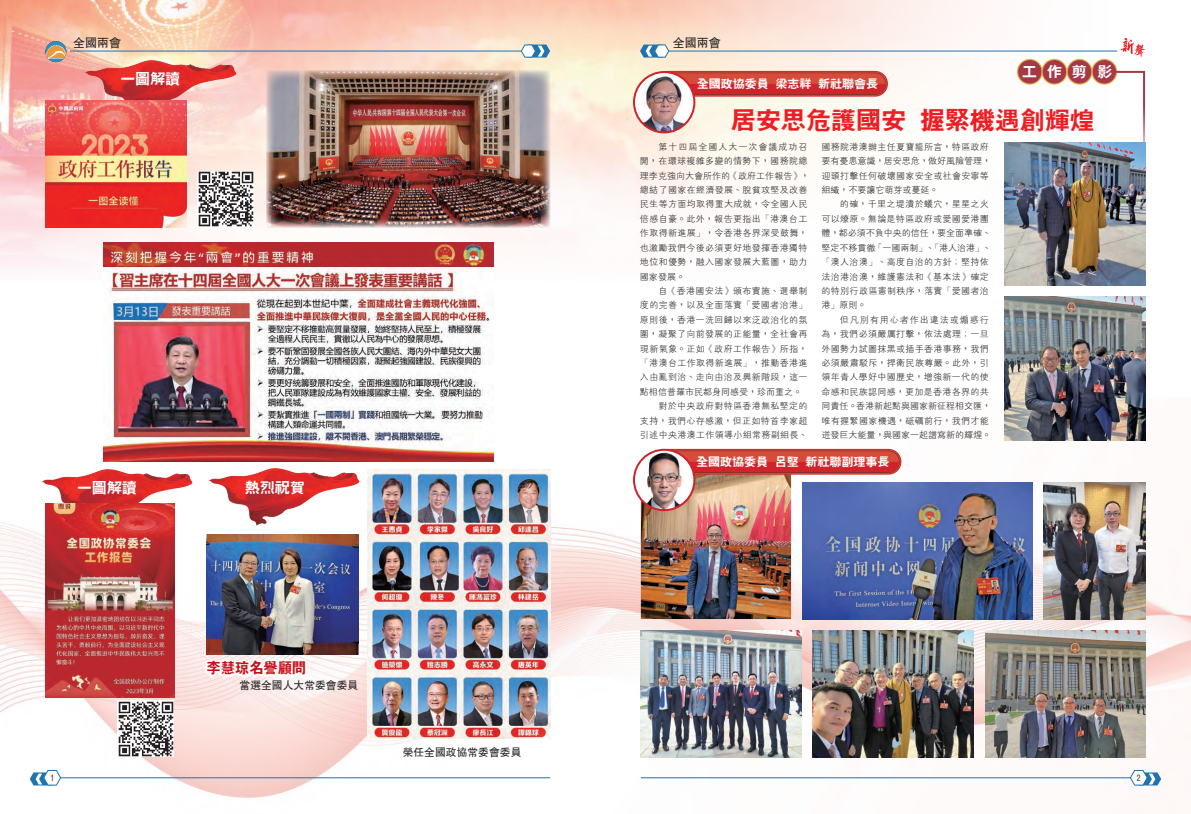
<style>
.page{position:relative;width:1191px;height:814px;background:#fff}
.page>*{position:absolute;margin:0;border:0;box-sizing:border-box;transform-origin:0 0}
.t1{font:25px "FZH4 B B51 0";color:#ee1d23}
.t2{font:15px "FZH4 B B51 0";color:#fff}
.t3{font:15px "FZH4 B B51 0";color:#c4121a;scale:.95 1}
.t4{font:12px "FZH4 B B51 0";color:#fff}
.t5{font:12px "FZHTB B51 0";color:#231f20}
.t6{font:10.8px "FZHTB B51 0";color:#231f20}
.t7{font:9px/14.4px "FZXH1 B B51 0";letter-spacing:.035em;color:#231f20}
.t8{font:9px "FZXH1 B B51 0";color:#231f20}
.t9{font:8.5px "FZPHB B51 0";color:#231f20;scale:.9 1}
</style>
<div class="page">
<img style="left:0;top:398px;width:1191px;height:400px">
<img style="left:0;top:0;width:1146px;height:281px">
<hr style="left:60px;top:777px;width:490px;height:1px;background:#2073ae">
<svg style="left:30px;top:769px;width:32px;height:16px"></svg>
<hr style="left:641px;top:777px;width:489px;height:1px;background:#2073ae">
<svg style="left:1129px;top:769px;width:32px;height:16px"></svg>
<hr style="left:646px;top:51px;width:471px;height:1px;background:#2073ae">
<svg style="left:640px;top:44px;width:29px;height:14px"></svg>
<svg style="left:1120px;top:38px;width:25px;height:19px"></svg>
<img style="left:202px;top:461px;width:162px;height:74px">
<hr style="left:70px;top:51px;width:452px;height:1px;background:#2073ae">
<svg style="left:520px;top:44px;width:30px;height:14px"></svg>
<img style="left:45px;top:41px;width:21px;height:21px;border-radius:10px">
<img style="left:267px;top:71px;width:283px;height:157px">
<img style="left:206px;top:534px;width:152px;height:120px">
<img style="left:117px;top:700px;width:57px;height:57px">
<img style="left:367px;top:470px;width:183px;height:268px">
<img style="left:641px;top:474px;width:150px;height:145px">
<img style="left:802px;top:482px;width:230px;height:137px">
<img style="left:1043px;top:482px;width:102px;height:137px">
<img style="left:641px;top:630px;width:160px;height:127px">
<img style="left:813px;top:630px;width:160px;height:127px">
<img style="left:985px;top:630px;width:160px;height:127px">
<svg style="left:656px;top:71px;width:232px;height:26px"></svg>
<svg style="left:656px;top:72px;width:231px;height:24px"></svg>
<svg style="left:657px;top:73px;width:229px;height:22px"></svg>
<div style="left:658px;top:73px;width:227px;height:21px;background:#d1232a;border-radius:10px"></div>
<svg style="left:694px;top:73px;width:191px;height:11px;background:#d44a39"></svg>
<svg style="left:656px;top:449px;width:245px;height:25px"></svg>
<svg style="left:657px;top:450px;width:242px;height:23px"></svg>
<div style="left:658px;top:451px;width:240px;height:21px;background:#d1232a;border-radius:10px"></div>
<svg style="left:692px;top:451px;width:206px;height:11px;background:#d44a39"></svg>
<img style="left:634px;top:72px;width:60px;height:60px">
<div style="left:633px;top:71px;width:62px;height:62px;border:2px solid #d1232a;border-radius:50%"></div>
<img style="left:635px;top:450px;width:57px;height:60px">
<div style="left:633px;top:449px;width:62px;height:62px;border:2px solid #d1232a;border-radius:50%"></div>
<img style="left:36px;top:461px;width:162px;height:74px">
<img style="left:79px;top:53px;width:162px;height:74px">
<div style="left:205px;top:659px;width:102px;height:17px;background:#fff"></div>
<svg style="left:1017px;top:59px;width:25px;height:26px"></svg>
<div style="left:1018px;top:60px;width:23px;height:23px;background:#a43a48;border-radius:50%"></div>
<svg style="left:1066px;top:59px;width:26px;height:26px"></svg>
<div style="left:1067px;top:60px;width:24px;height:23px;background:#a43a48;border-radius:50%"></div>
<svg style="left:1041px;top:59px;width:26px;height:26px"></svg>
<div style="left:1042px;top:60px;width:24px;height:23px;background:#a43a48;border-radius:50%"></div>
<svg style="left:1091px;top:59px;width:26px;height:26px"></svg>
<div style="left:1092px;top:60px;width:24px;height:23px;background:#a43a48;border-radius:50%"></div>
<hr style="left:1143px;top:72px;width:2px;height:95px;background:#a43a48">
<hr style="left:1115px;top:71px;width:30px;height:2px;background:#a43a48">
<img style="left:1004px;top:142px;width:141px;height:143px">
<img style="left:1004px;top:296px;width:141px;height:144px">
<img style="left:198px;top:171px;width:56px;height:56px">
<img style="left:45px;top:101px;width:141px;height:127px">
<img style="left:45px;top:503px;width:129px;height:194px">
<img style="left:103px;top:242px;width:390px;height:219px">
<h3 class="t5" style="left:73px;top:34px;width:49px">全國兩會</h3>
<h3 class="t5" style="left:673px;top:34px;width:49px">全國兩會</h3>
<h2 class="t2" style="left:120px;top:71px;width:61px">一圖解讀</h2>
<h3 class="t4" style="left:697px;top:77px;width:183px">全國政協委員 梁志祥 新社聯會長</h3>
<h2 class="t2" style="left:1021px;top:63px;width:92px">工作剪影</h2>
<h1 class="t1" style="left:731px;top:106px;width:365px">居安思危護國安 握緊機遇創輝煌</h1>
<p class="t7" style="left:640px;top:139px;width:171px;text-indent:18px">第十四屆全國人大一次會議成功召開，在環球複雜多變的情勢下，國務院總理李克強向大會所作的《政府工作報告》，總結了國家在經濟發展、脫貧攻堅及改善民生等方面均取得重大成就，令全國人民倍感自豪。此外，報告更指出「港澳台工作取得新進展」，令香港各界深受鼓舞，也激勵我們今後必須更好地發揮香港獨特地位和優勢，融入國家發展大藍圖，助力國家發展。</p>
<p class="t7" style="left:658px;top:283px;width:150px">自《香港國安法》頒布實施、選舉制</p>
<p class="t7" style="left:640px;top:298px;width:169px">度的完善，以及全面落實「愛國者治港」</p>
<p class="t7" style="left:640px;top:312px;width:169px">原則後，香港一洗回歸以來泛政治化的氛</p>
<p class="t7" style="left:640px;top:327px;width:169px">圍，凝聚了向前發展的正能量，全社會再</p>
<p class="t7" style="left:640px;top:341px;width:169px">現新氣象。正如《政府工作報告》所指，</p>
<p class="t7" style="left:640px;top:355px;width:169px">「港澳台工作取得新進展」，推動香港進</p>
<p class="t7" style="left:640px;top:370px;width:169px">入由亂到治、走向由治及興新階段，這一</p>
<p class="t8" style="left:640px;top:386px;width:163px">點相信普羅市民都身同感受，珍而重之。</p>
<p class="t7" style="left:658px;top:399px;width:150px">對於中央政府對特區香港無私堅定的</p>
<p class="t7" style="left:640px;top:413px;width:169px">支持，我們心存感激，但正如特首李家超</p>
<p class="t7" style="left:640px;top:427px;width:169px">引述中央港澳工作領導小組常務副組長、</p>
<p class="t7" style="left:821px;top:139px;width:171px">國務院港澳辦主任夏寶龍所言，特區政府要有憂患意識，居安思危，做好風險管理，迎頭打擊任何破壞國家安全或社會安寧等組織，不要讓它萌芽或蔓延。</p>
<p class="t7" style="left:821px;top:197px;width:171px;text-indent:18px">的確，千里之堤潰於蟻穴，星星之火可以燎原。無論是特區政府或愛國愛港團體，都必須不負中央的信任，要全面準確、堅定不移貫徹「一國兩制」、「港人治港」、「澳人治澳」、高度自治的方針；堅持依法治港治澳，維護憲法和《基本法》確定的特別行政區憲制秩序，落實「愛國者治港」原則。</p>
<p class="t7" style="left:821px;top:312px;width:171px;text-indent:18px">但凡別有用心者作出違法或煽惑行為，我們必須嚴厲打擊，依法處理；一旦外國勢力試圖抹黑或插手香港事務，我們必須嚴肅駁斥，捍衛民族尊嚴。此外，引領年青人學好中國歷史，增強新一代的使命感和民族認同感，更加是香港各界的共同責任。香港新起點與國家新征程相交匯，唯有握緊國家機遇，砥礪前行，我們才能迸發巨大能量，與國家一起譜寫新的輝煌。</p>
<h2 class="t2" style="left:77px;top:479px;width:61px">一圖解讀</h2>
<h2 class="t2" style="left:245px;top:479px;width:62px">熱烈祝賀</h2>
<h2 class="t3" style="left:206px;top:659px;width:107px">李慧琼名譽顧問</h2>
<p class="t6" style="left:239px;top:677px;width:120px">當選全國人大常委會委員</p>
<p class="t6" style="left:403px;top:744px;width:120px">榮任全國政協常委會委員</p>
<h3 class="t4" style="left:696px;top:455px;width:195px">全國政協委員 呂堅 新社聯副理事長</h3>
<p class="t9" style="left:50px;top:773px;width:6px">1</p>
<p class="t9" style="left:1136px;top:773px;width:6px">2</p>
</div>
